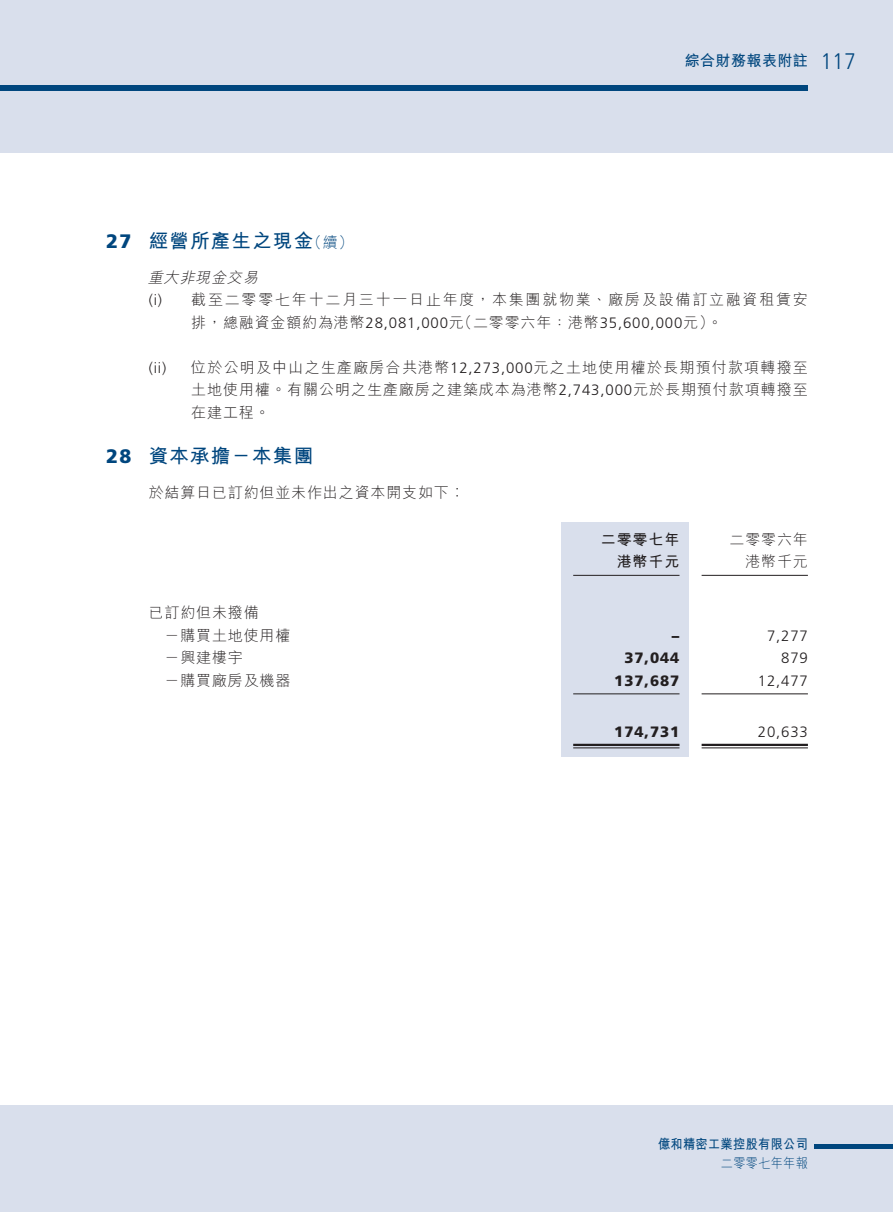
<style>
.page{position:relative;width:893px;height:1212px;background:#fff}
.page>*{position:absolute;margin:0;border:0;box-sizing:border-box;transform-origin:0 0}
.t1{font:700 19.5px "M Hei HK";letter-spacing:.06em;color:#00467e}
.t2{font:300 15px/22.5px "M Hei HK";letter-spacing:.065em;color:#231f20;text-align:justify}
.t3{font:300 15px "M Hei HK";letter-spacing:.115em;color:#231f20}
.t4{font:900 15px "Frutiger LT Std";letter-spacing:.06em;color:#231f20}
.t5{font:300 15px "Frutiger LT Std";letter-spacing:.055em;color:#231f20}
.t6{font:700 15px "M Hei HK";letter-spacing:.03em;color:#00467e}
.t7{font:700 15px "M Hei HK";letter-spacing:.06em;color:#231f20}
.t8{font:italic 300 15px "M Hei HK";color:#231f20}
.t9{font:700 13.5px/18.8px "M Hei HK";letter-spacing:.03em;color:#00467e;text-align:right;scale:.9 1}
.s1{font-family:"Frutiger LT Std";font-weight:300;font-size:22.5px}
.s2{font-family:"Frutiger LT Std";font-weight:900}
.s3{font-weight:300;font-size:15px}
.s4{font-family:"Frutiger LT Std"}
.s5{font-weight:300}
</style>
<div class="page">
<div style="left:561px;top:522px;width:128px;height:235px;background:#d9dfec"></div>
<hr style="left:573px;top:575px;width:106px;height:1px;background:#231f20">
<hr style="left:702px;top:575px;width:106px;height:1px;background:#231f20">
<hr style="left:573px;top:693px;width:106px;height:1px;background:#231f20">
<hr style="left:702px;top:693px;width:106px;height:1px;background:#231f20">
<hr style="left:573px;top:744px;width:106px;height:2px;background:#231f20">
<hr style="left:573px;top:747px;width:106px;height:1px;background:#231f20">
<hr style="left:702px;top:744px;width:106px;height:2px;background:#231f20">
<hr style="left:702px;top:747px;width:106px;height:1px;background:#231f20">
<div style="left:0;top:1106px;width:893px;height:106px;background:#d9dfec"></div>
<div style="left:0;top:0;width:893px;height:153px;background:#d9dfec"></div>
<hr style="left:814px;top:1144px;width:79px;height:4px;background:#00467e">
<div style="left:0;top:85px;width:808px;height:6px;background:#00467e"></div>
<p class="t6" style="left:685px;top:50px;width:172px">綜合財務報表附註 <span class="s1">117</span></p>
<p class="t1" style="left:106px;top:226px;width:249px"><span class="s2">27</span> 經營所產生之現金<span class="s3">（續）</span></p>
<p class="t8" style="left:148px;top:267px;width:116px">重大非現金交易</p>
<p class="t3" style="left:149px;top:289px;width:661px"><span class="s4">(i)</span> 截至二零零七年十二月三十一日止年度，本集團就物業、廠房及設備訂立融資租賃安</p>
<p class="t2" style="left:191px;top:311px;width:532px">排，總融資金額約為港幣<span class="s4">28,081,000</span>元（二零零六年：港幣<span class="s4">35,600,000</span>元）。</p>
<p class="t2" style="left:191px;top:356px;width:618px;text-indent:-43px"><span class="s4">(ii)</span> 位於公明及中山之生產廠房合共港幣<span class="s4">12,273,000</span>元之土地使用權於長期預付款項轉撥至土地使用權。有關公明之生產廠房之建築成本為港幣<span class="s4">2,743,000</span>元於長期預付款項轉撥至在建工程。</p>
<p class="t1" style="left:106px;top:441px;width:208px"><span class="s2">28</span> 資本承擔－本集團</p>
<p class="t2" style="left:149px;top:481px;width:317px">於結算日已訂約但並未作出之資本開支如下︰</p>
<p class="t7" style="left:601px;top:528px;width:80px">二零零七年</p>
<p class="t2" style="left:730px;top:527px;width:80px">二零零六年</p>
<p class="t7" style="left:617px;top:551px;width:64px">港幣千元</p>
<p class="t2" style="left:745px;top:550px;width:64px">港幣千元</p>
<p class="t2" style="left:165px;top:601px;width:127px;text-indent:-16px">已訂約但未撥備<br>－購買土地使用權</p>
<p class="t4" style="left:672px;top:626px;width:9px">–</p>
<p class="t5" style="left:767px;top:627px;width:42px">7,277</p>
<p class="t2" style="left:165px;top:646px;width:80px">－興建樓宇</p>
<p class="t4" style="left:624px;top:649px;width:57px">37,044</p>
<p class="t5" style="left:781px;top:649px;width:28px">879</p>
<p class="t2" style="left:165px;top:668px;width:127px">－購買廠房及機器</p>
<p class="t4" style="left:614px;top:671px;width:67px">137,687</p>
<p class="t5" style="left:758px;top:672px;width:52px">12,477</p>
<p class="t4" style="left:614px;top:722px;width:67px">174,731</p>
<p class="t5" style="left:758px;top:723px;width:52px">20,633</p>
<p class="t9" style="left:658px;top:1134px;width:168px">億和精密工業控股有限公司<span class="s5">二零零七年年報</span></p>
</div>
